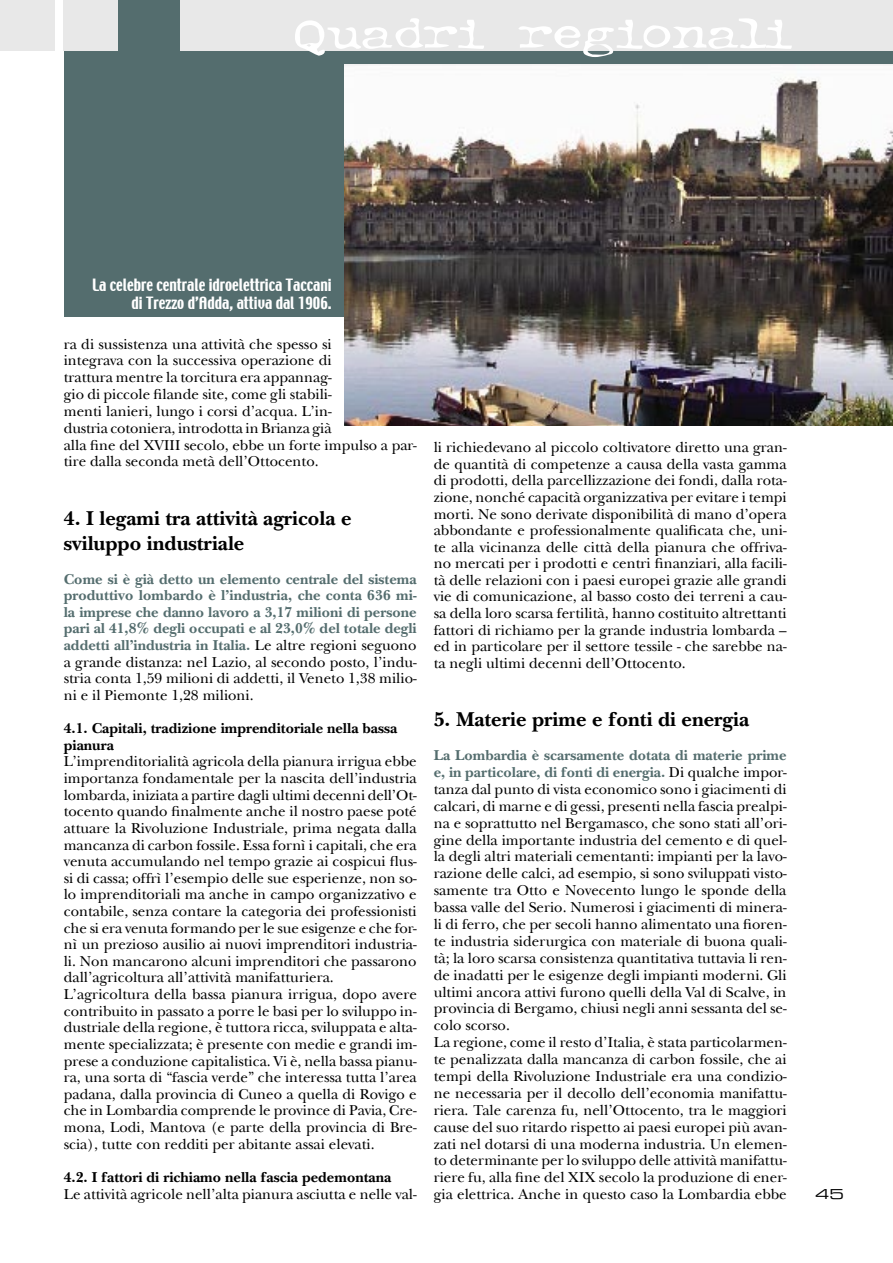
<style>
.page{position:relative;width:893px;height:1263px;background:#fff}
.page>*{position:absolute;margin:0;border:0;box-sizing:border-box;transform-origin:0 0}
.t1{font:48px "Typewriter Oldstyle";color:#fff;scale:1.35 1}
.t2{font:700 21px/25.2px "New Baskerville";color:#000}
.t3{font:15px/16.6px "New Baskerville";color:#000}
.t4{font:700 15px/16.6px "New Baskerville";color:#546d6e;text-align:justify}
.t5{font:700 15px/16.6px "New Baskerville";color:#000}
.t6{font:15px/18px "Techno";color:#fff;text-align:right}
.t7{font:13.5px "Eurostile Extended Two";color:#000;scale:1.11 1}
.s1{font-weight:400;color:#000}
.s2{font-weight:700;color:#546d6e}
</style>
<div class="page">
<div style="left:64px;top:0;width:829px;height:317px;background:#546d6e"></div>
<div style="left:180px;top:0;width:713px;height:51px;background:#e8e8e8"></div>
<div style="left:64px;top:0;width:54px;height:51px;background:#e8e8e8"></div>
<div style="left:0;top:0;width:54px;height:51px;background:#e8e8e8"></div>
<img style="left:344px;top:64px;width:549px;height:361px">
<h1 class="t1" style="left:294px;top:6px;width:370px">Quadri regionali</h1>
<p class="t6" style="left:92px;top:276px;width:241px">La celebre centrale idroelettrica Taccani di Trezzo d’Adda, attiva dal 1906.</p>
<p class="t3" style="left:64px;top:335px;width:354px">ra di sussistenza una attività che spesso si<br>integrava con la successiva operazione di<br>trattura mentre la torcitura era appannag-<br>gio di piccole filande site, come gli stabili-<br>menti lanieri, lungo i corsi d’acqua. L’in-<br>dustria cotoniera, introdotta in Brianza già<br>alla fine del XVIII secolo, ebbe un forte impulso a par&shy;tire dalla seconda metà dell’Ottocento.</p>
<h2 class="t2" style="left:64px;top:506px;width:289px">4. I legami tra attività agricola e sviluppo industriale</h2>
<p class="t4" style="left:64px;top:570px;width:354px">Come si è già detto un elemento centrale del sistema produttivo lombardo è l’industria, che conta 636 mi&shy;la imprese che danno lavoro a 3,17 milioni di persone pari al 41,8% degli occupati e al 23,0% del totale degli addetti all’industria in Italia. <span class="s1">Le altre regioni seguono a grande distanza: nel Lazio, al secondo posto, l’indu&shy;stria conta 1,59 milioni di addetti, il Veneto 1,38 milio&shy;ni e il Piemonte 1,28 milioni.</span></p>
<p class="t5" style="left:64px;top:720px;width:335px">4.1. Capitali, tradizione imprenditoriale nella bassa pianura</p>
<p class="t3" style="left:64px;top:753px;width:355px">L’imprenditorialità agricola della pianura irrigua ebbe importanza fondamentale per la nascita dell’industria lombarda, iniziata a partire dagli ultimi decenni dell’Ot&shy;tocento quando finalmente anche il nostro paese poté attuare la Rivoluzione Industriale, prima negata dalla mancanza di carbon fossile. Essa fornì i capitali, che era venuta accumulando nel tempo grazie ai cospicui flus&shy;si di cassa; offrì l’esempio delle sue esperienze, non so&shy;lo imprenditoriali ma anche in campo organizzativo e contabile, senza contare la categoria dei professionisti che si era venuta formando per le sue esigenze e che for&shy;nì un prezioso ausilio ai nuovi imprenditori industria&shy;li. Non mancarono alcuni imprenditori che passarono dall’agricoltura all’attività manifatturiera.<br>L’agricoltura della bassa pianura irrigua, dopo avere contribuito in passato a porre le basi per lo sviluppo in&shy;dustriale della regione, è tuttora ricca, sviluppata e alta&shy;mente specializzata; è presente con medie e grandi im&shy;prese a conduzione capitalistica. Vi è, nella bassa pianu&shy;ra, una sorta di “fascia verde” che interessa tutta l’area padana, dalla provincia di Cuneo a quella di Rovigo e che in Lombardia comprende le province di Pavia, Cre&shy;mona, Lodi, Mantova (e parte della provincia di Bre&shy;scia), tutte con redditi per abitante assai elevati.</p>
<p class="t5" style="left:64px;top:1169px;width:329px">4.2. I fattori di richiamo nella fascia pedemontana</p>
<p class="t3" style="left:64px;top:1185px;width:354px">Le attività agricole nell’alta pianura asciutta e nelle val-</p>
<p class="t3" style="left:434px;top:439px;width:355px;text-align:justify">li richiedevano al piccolo coltivatore diretto una gran&shy;de quantità di competenze a causa della vasta gamma di prodotti, della parcellizzazione dei fondi, dalla rota&shy;zione, nonché capacità organizzativa per evitare i tempi morti. Ne sono derivate disponibilità di mano d’opera abbondante e professionalmente qualificata che, uni&shy;te alla vicinanza delle città della pianura che offriva&shy;no mercati per i prodotti e centri finanziari, alla facili&shy;tà delle relazioni con i paesi europei grazie alle grandi vie di comunicazione, al basso costo dei terreni a cau&shy;sa della loro scarsa fertilità, hanno costituito altrettanti fattori di richiamo per la grande industria lombarda – ed in particolare per il settore tessile - che sarebbe na&shy;ta negli ultimi decenni dell’Ottocento.</p>
<h2 class="t2" style="left:434px;top:707px;width:317px">5. Materie prime e fonti di energia</h2>
<p class="t3" style="left:434px;top:747px;width:354px"><span class="s2">La Lombardia è scarsamente dotata di materie prime e, in particolare, di fonti di energia.</span> Di qualche impor&shy;tanza dal punto di vista economico sono i giacimenti di calcari, di marne e di gessi, presenti nella fascia prealpi&shy;na e soprattutto nel Bergamasco, che sono stati all’ori&shy;gine della importante industria del cemento e di quel&shy;la degli altri materiali cementanti: impianti per la lavo&shy;razione delle calci, ad esempio, si sono sviluppati visto&shy;samente tra Otto e Novecento lungo le sponde della bassa valle del Serio. Numerosi i giacimenti di minera&shy;li di ferro, che per secoli hanno alimentato una fioren&shy;te industria siderurgica con materiale di buona quali&shy;tà; la loro scarsa consistenza quantitativa tuttavia li ren&shy;de inadatti per le esigenze degli impianti moderni. Gli ultimi ancora attivi furono quelli della Val di Scalve, in provincia di Bergamo, chiusi negli anni sessanta del se&shy;colo scorso.<br>La regione, come il resto d’Italia, è stata particolarmen&shy;te penalizzata dalla mancanza di carbon fossile, che ai tempi della Rivoluzione Industriale era una condizio&shy;ne necessaria per il decollo dell’economia manifattu&shy;riera. Tale carenza fu, nell’Ottocento, tra le maggiori cause del suo ritardo rispetto ai paesi europei più avan&shy;zati nel dotarsi di una moderna industria. Un elemen&shy;to determinante per lo sviluppo delle attività manifattu&shy;riere fu, alla fine del XIX secolo la produzione di ener&shy;gia elettrica. Anche in questo caso la Lombardia ebbe</p>
<p class="t7" style="left:815px;top:1185px;width:28px">45</p>
</div>
